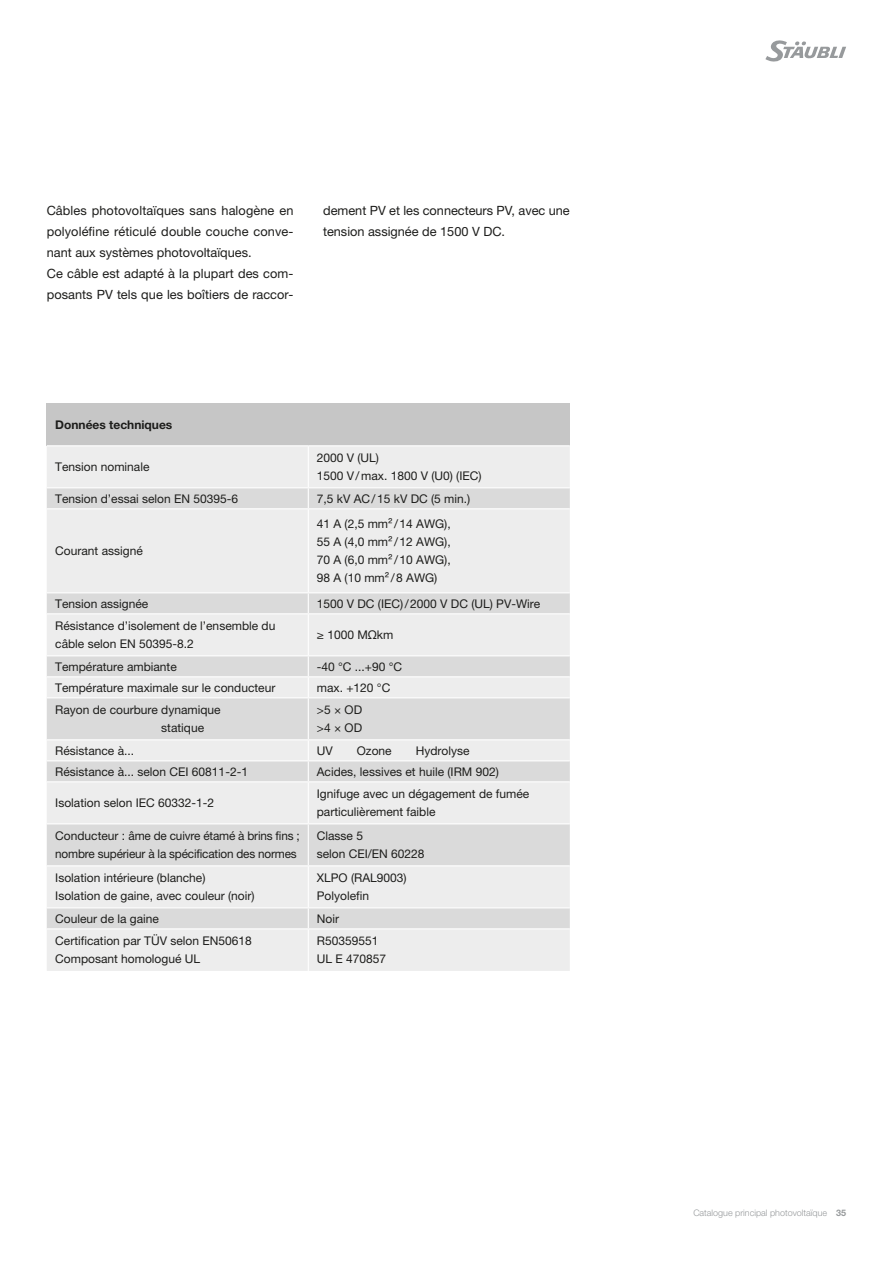
<style>
.page{position:relative;width:893px;height:1263px;background:#fff}
.page>*{position:absolute;margin:0;border:0;box-sizing:border-box;transform-origin:0 0}
.Fließtext_Innen_FR{font:12.75px/21px "Helvetica Neue LTW1 G";color:#1d1d1b}
.Table_Body_neutral{font:12px/18px "Helvetica Neue LTW1 G";color:#1d1d1b}
.Table_Header_neutral{font:700 12px "Helvetica Neue LTW1 G";color:#1d1d1b}
.t1{font:300 9px "Helvetica Neue LTW1 G";color:#979a9c}
.s1{font-weight:700}
</style>
<div class="page">
<svg style="left:765px;top:40px;width:81px;height:22px"></svg>
<div style="left:47px;top:404px;width:523px;height:42px;background:#c6c6c6"></div>
<div style="left:47px;top:446px;width:523px;height:525px;background:#ededed"></div>
<svg style="left:47px;top:488px;width:523px;height:440px;background:#e5e5e5"></svg>
<hr style="left:47px;top:613px;width:261px;height:1px;background:#fff">
<hr style="left:47px;top:655px;width:261px;height:1px;background:#fff">
<hr style="left:47px;top:676px;width:261px;height:1px;background:#fff">
<hr style="left:47px;top:697px;width:261px;height:1px;background:#fff">
<hr style="left:47px;top:739px;width:261px;height:1px;background:#fff">
<hr style="left:47px;top:760px;width:261px;height:1px;background:#fff">
<hr style="left:308px;top:760px;width:262px;height:1px;background:#fff">
<hr style="left:47px;top:781px;width:261px;height:1px;background:#fff">
<hr style="left:47px;top:823px;width:261px;height:1px;background:#fff">
<hr style="left:47px;top:865px;width:261px;height:1px;background:#fff">
<hr style="left:308px;top:865px;width:262px;height:1px;background:#fff">
<hr style="left:47px;top:907px;width:261px;height:1px;background:#fff">
<hr style="left:47px;top:928px;width:261px;height:1px;background:#fff">
<hr style="left:308px;top:446px;width:1px;height:41px;background:#fff">
<svg style="left:308px;top:488px;width:1px;height:20px"></svg>
<hr style="left:308px;top:509px;width:1px;height:83px;background:#fff">
<svg style="left:308px;top:593px;width:1px;height:20px"></svg>
<hr style="left:308px;top:614px;width:1px;height:41px;background:#fff">
<svg style="left:308px;top:656px;width:1px;height:41px"></svg>
<hr style="left:308px;top:698px;width:1px;height:41px;background:#fff">
<svg style="left:308px;top:740px;width:1px;height:41px"></svg>
<hr style="left:308px;top:782px;width:1px;height:41px;background:#fff">
<hr style="left:308px;top:824px;width:1px;height:41px;background:#fff">
<hr style="left:308px;top:866px;width:1px;height:41px;background:#fff">
<svg style="left:308px;top:908px;width:1px;height:20px"></svg>
<hr style="left:308px;top:929px;width:1px;height:42px;background:#fff">
<hr style="left:47px;top:508px;width:261px;height:1px;background:#fff">
<hr style="left:308px;top:592px;width:262px;height:1px;background:#fff">
<hr style="left:308px;top:613px;width:262px;height:1px;background:#fff">
<hr style="left:308px;top:655px;width:262px;height:1px;background:#fff">
<hr style="left:308px;top:676px;width:262px;height:1px;background:#fff">
<hr style="left:308px;top:697px;width:262px;height:1px;background:#fff">
<hr style="left:308px;top:907px;width:262px;height:1px;background:#fff">
<hr style="left:308px;top:928px;width:262px;height:1px;background:#fff">
<hr style="left:47px;top:487px;width:261px;height:1px;background:#fff">
<hr style="left:47px;top:592px;width:261px;height:1px;background:#fff">
<hr style="left:308px;top:487px;width:262px;height:1px;background:#fff">
<hr style="left:308px;top:508px;width:262px;height:1px;background:#fff">
<hr style="left:308px;top:739px;width:262px;height:1px;background:#fff">
<hr style="left:308px;top:781px;width:262px;height:1px;background:#fff">
<hr style="left:308px;top:823px;width:262px;height:1px;background:#fff">
<hr style="left:47px;top:445px;width:261px;height:1px;background:#fff">
<hr style="left:308px;top:445px;width:262px;height:1px;background:#fff">
<p class="Fließtext_Innen_FR" style="left:47px;top:200px;width:248px;text-align:justify">Câbles photovoltaïques sans halogène en polyoléfine réticulé double couche conve&shy;nant aux systèmes photovoltaïques.</p>
<p class="Fließtext_Innen_FR" style="left:47px;top:263px;width:248px">Ce câble est adapté à la plupart des com&shy;posants PV tels que les boîtiers de raccor-</p>
<p class="Fließtext_Innen_FR" style="left:323px;top:200px;width:248px">dement PV et les connecteurs PV, avec une tension assignée de 1500 V DC.</p>
<p class="Table_Header_neutral" style="left:55px;top:417px;width:119px">Données techniques</p>
<p class="Table_Body_neutral" style="left:55px;top:458px;width:96px">Tension nominale</p>
<p class="Table_Body_neutral" style="left:317px;top:449px;width:166px">2000 V (UL)<br>1500 V/max. 1800 V (U0) (IEC)</p>
<p class="Table_Body_neutral" style="left:55px;top:489px;width:184px">Tension d’essai selon EN 50395-6</p>
<p class="Table_Body_neutral" style="left:317px;top:489px;width:155px">7,5 kV AC/15 kV DC (5 min.)</p>
<p class="Table_Body_neutral" style="left:55px;top:542px;width:89px">Courant assigné</p>
<p class="Table_Body_neutral" style="left:317px;top:515px;width:135px;text-align:justify">41 A (2,5 mm²/14 AWG), 55 A (4,0 mm²/12 AWG), 70 A (6,0 mm²/10 AWG), 98 A (10 mm²/8 AWG)</p>
<p class="Table_Body_neutral" style="left:55px;top:594px;width:95px">Tension assignée</p>
<p class="Table_Body_neutral" style="left:317px;top:594px;width:225px">1500 V DC (IEC)/2000 V DC (UL) PV-Wire</p>
<p class="Table_Body_neutral" style="left:55px;top:617px;width:222px">Résistance d’isolement de l’ensemble du câble selon EN 50395-8.2</p>
<p class="Table_Body_neutral" style="left:317px;top:626px;width:78px">≥ 1000 MΩkm</p>
<p class="Table_Body_neutral" style="left:55px;top:657px;width:123px">Température ambiante</p>
<p class="Table_Body_neutral" style="left:317px;top:657px;width:87px">-40 °C ...+90 °C</p>
<p class="Table_Body_neutral" style="left:55px;top:678px;width:222px">Température maximale sur le conducteur</p>
<p class="Table_Body_neutral" style="left:317px;top:678px;width:75px">max. +120 °C</p>
<p class="Table_Body_neutral" style="left:161px;top:701px;width:61px;text-indent:-106px">Rayon de courbure dynamique statique</p>
<p class="Table_Body_neutral" style="left:317px;top:701px;width:47px">&gt;5 × OD &gt;4 × OD</p>
<p class="Table_Body_neutral" style="left:55px;top:741px;width:80px">Résistance à...</p>
<p class="Table_Body_neutral" style="left:317px;top:741px;width:17px">UV</p>
<p class="Table_Body_neutral" style="left:357px;top:741px;width:36px">Ozone</p>
<p class="Table_Body_neutral" style="left:416px;top:741px;width:55px">Hydrolyse</p>
<p class="Table_Body_neutral" style="left:55px;top:762px;width:194px">Résistance à... selon CEI 60811-2-1</p>
<p class="Table_Body_neutral" style="left:317px;top:762px;width:184px">Acides, lessives et huile (IRM 902)</p>
<p class="Table_Body_neutral" style="left:55px;top:794px;width:160px">Isolation selon IEC 60332-1-2</p>
<p class="Table_Body_neutral" style="left:317px;top:785px;width:214px">Ignifuge avec un dégagement de fumée particulièrement faible</p>
<p class="Table_Body_neutral" style="left:55px;top:827px;width:246px">Conducteur : âme de cuivre étamé à brins fins ;</p>
<p class="Table_Body_neutral" style="left:55px;top:845px;width:243px">nombre supérieur à la spécification des normes</p>
<p class="Table_Body_neutral" style="left:317px;top:827px;width:109px">Classe 5<br>selon CEI/EN 60228</p>
<p class="Table_Body_neutral" style="left:55px;top:869px;width:152px">Isolation intérieure (blanche)</p>
<p class="Table_Body_neutral" style="left:55px;top:887px;width:201px">Isolation de gaine, avec couleur (noir)</p>
<p class="Table_Body_neutral" style="left:317px;top:869px;width:91px">XLPO (RAL9003)<br>Polyolefin</p>
<p class="Table_Body_neutral" style="left:55px;top:909px;width:105px">Couleur de la gaine</p>
<p class="Table_Body_neutral" style="left:317px;top:909px;width:24px">Noir</p>
<p class="Table_Body_neutral" style="left:55px;top:932px;width:198px">Certification par TÜV selon EN50618<br>Composant homologué UL</p>
<p class="Table_Body_neutral" style="left:317px;top:932px;width:63px">R50359551</p>
<p class="Table_Body_neutral" style="left:317px;top:950px;width:71px">UL E 470857</p>
<p class="t1" style="left:693px;top:1207px;width:154px">Catalogue principal photovoltaïque <span class="s1">35</span></p>
</div>
